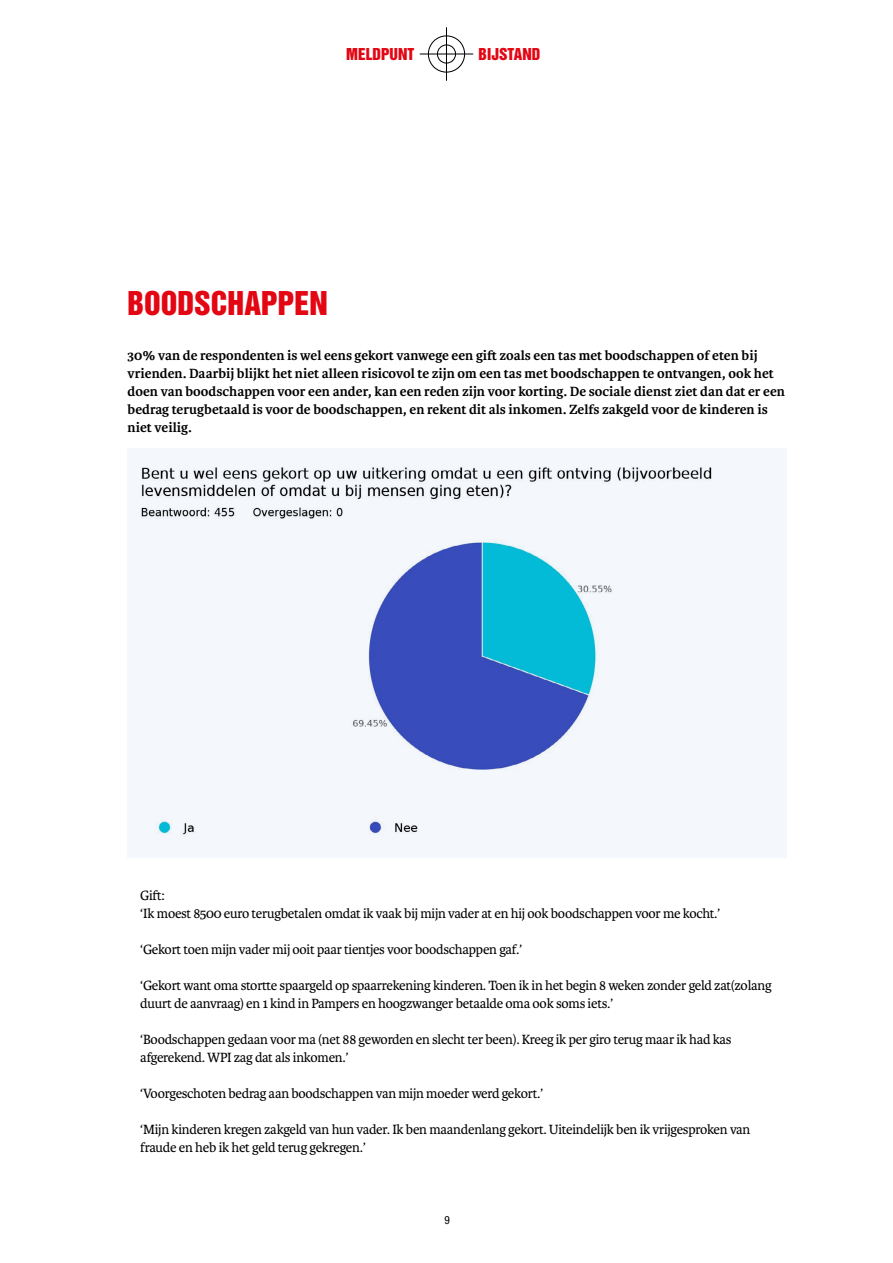
<style>
.page{position:relative;width:893px;height:1263px;background:#fff}
.page>*{position:absolute;margin:0;border:0;box-sizing:border-box;transform-origin:0 0}
.t1{font:30px "Helvetica Inserat LT Std";color:#e30613}
.t2{font:15px "Helvetica Inserat LT Std";color:#e30613}
.t3{font:14.25px/18px "Karmina";letter-spacing:-.02em;color:#000}
.t4{font:700 14.25px/18px "Karmina";color:#000}
.t5{font:condensed 11.25px "Helvetica Neue LT Std";color:#000}
</style>
<div class="page">
<svg style="left:420px;top:27px;width:53px;height:54px"></svg>
<img style="left:127px;top:448px;width:660px;height:410px">
<p class="t2" style="left:346px;top:45px;width:70px">MELDPUNT</p>
<p class="t2" style="left:479px;top:45px;width:63px">BIJSTAND</p>
<h1 class="t1" style="left:128px;top:285px;width:202px">BOODSCHAPPEN</h1>
<p class="t4" style="left:128px;top:347px;width:659px">30% van de respondenten is wel eens gekort vanwege een gift zoals een tas met boodschappen of eten bij vrienden. Daarbij blijkt het niet alleen risicovol te zijn om een tas met boodschappen te ontvangen, ook het doen van boodschappen voor een ander, kan een reden zijn voor korting. De sociale dienst ziet dan dat er een bedrag terugbetaald is voor de boodschappen, en rekent dit als inkomen. Zelfs zakgeld voor de kinderen is niet veilig.</p>
<p class="t3" style="left:140px;top:887px;width:581px">Gift:<br>‘Ik moest 8500 euro terugbetalen omdat ik vaak bij mijn vader at en hij ook boodschappen voor me kocht.’</p>
<p class="t3" style="left:140px;top:941px;width:383px">‘Gekort toen mijn vader mij ooit paar tientjes voor boodschappen gaf.’</p>
<p class="t3" style="left:140px;top:977px;width:633px">‘Gekort want oma stortte spaargeld op spaarrekening kinderen. Toen ik in het begin 8 weken zonder geld zat(zolang duurt de aanvraag) en 1 kind in Pampers en hoogzwanger betaalde oma ook soms iets.’</p>
<p class="t3" style="left:140px;top:1031px;width:593px">‘Boodschappen gedaan voor ma (net 88 geworden en slecht ter been). Kreeg ik per giro terug maar ik had kas afgerekend. WPI zag dat als inkomen.’</p>
<p class="t3" style="left:140px;top:1085px;width:404px">‘Voorgeschoten bedrag aan boodschappen van mijn moeder werd gekort.’</p>
<p class="t3" style="left:140px;top:1121px;width:612px">‘Mijn kinderen kregen zakgeld van hun vader. Ik ben maandenlang gekort. Uiteindelijk ben ik vrijgesproken van fraude en heb ik het geld terug gekregen.’</p>
<p class="t5" style="left:444px;top:1214px;width:7px">9</p>
</div>
